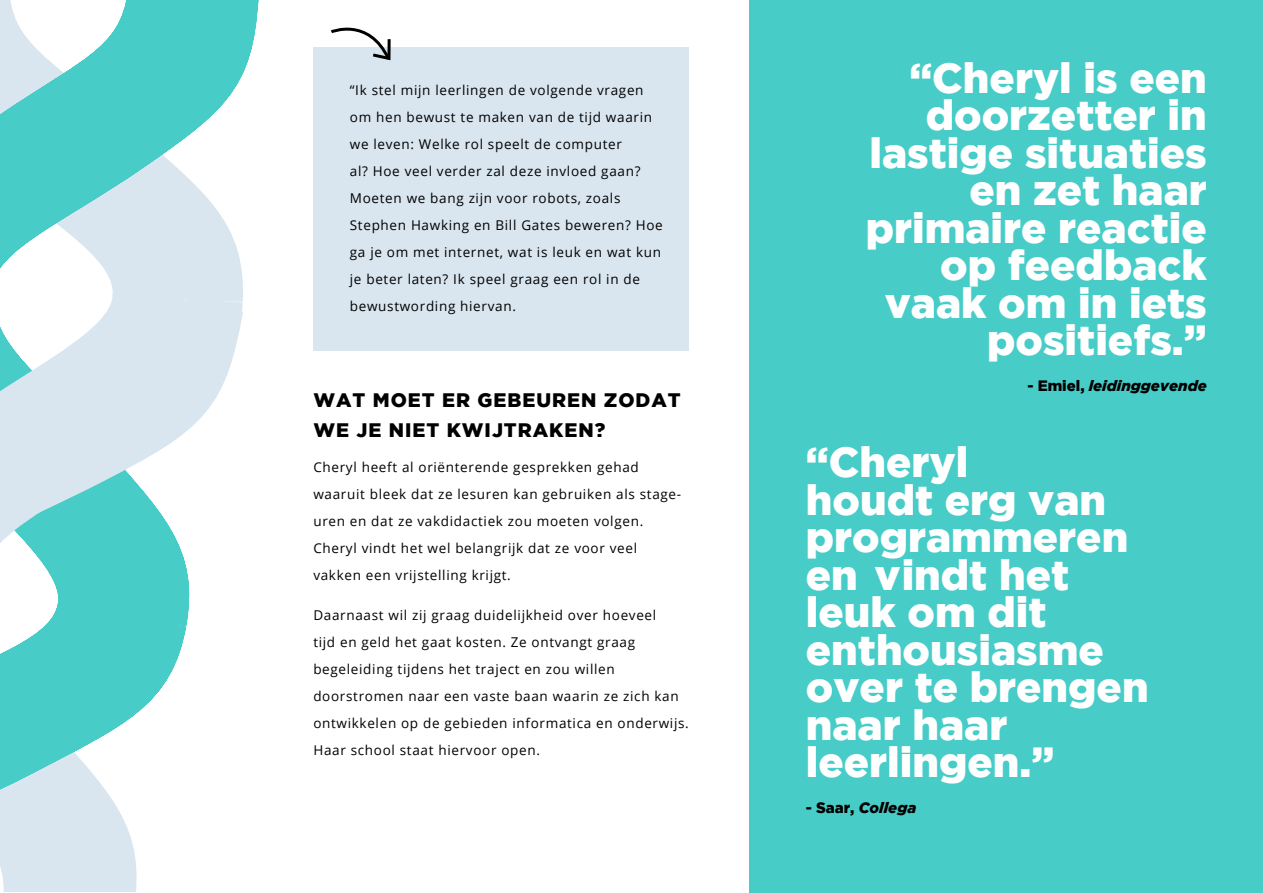
<style>
.page{position:relative;width:1263px;height:893px;background:#fff}
.page>*{position:absolute;margin:0;border:0;box-sizing:border-box;transform-origin:0 0}
.t1{font:900 42px/37.5px "Gotham";color:#fff;text-align:right}
.t2{font:900 19.5px/30px "Gotham";letter-spacing:.05em;color:#000}
.t3{font:italic 900 15px "Gotham";color:#000}
.t4{font:13.5px/27px "Open Sans";letter-spacing:.05em;color:#000}
.s1{font-style:normal}
</style>
<div class="page">
<div style="left:750px;top:0;width:513px;height:893px;background:#48ccc8"></div>
<svg style="left:0;top:664px;width:175px;height:227px"></svg>
<svg style="left:0;top:344px;width:236px;height:320px"></svg>
<svg style="left:0;top:0;width:259px;height:344px"></svg>
<div style="left:313px;top:47px;width:376px;height:304px;background:#d9e6ef"></div>
<svg style="left:331px;top:27px;width:60px;height:34px"></svg>
<p class="t4" style="left:350px;top:77px;width:314px">“Ik stel mijn leerlingen de volgende vragen om hen bewust te maken van de tijd waarin we leven: Welke rol speelt de computer<br>al? Hoe veel verder zal deze invloed gaan?<br>Moeten we bang zijn voor robots, zoals Stephen Hawking en Bill Gates beweren? Hoe ga je om met internet, wat is leuk en wat kun je beter laten? Ik speel graag een rol in de bewustwording hiervan.</p>
<h2 class="t2" style="left:313px;top:384px;width:369px">WAT MOET ER GEBEUREN ZODAT<br>WE JE NIET KWIJTRAKEN?</h2>
<p class="t4" style="left:313px;top:453px;width:369px">Cheryl heeft al oriënterende gesprekken gehad waaruit bleek dat ze lesuren kan gebruiken als stage&shy;uren en dat ze vakdidactiek zou moeten volgen.<br>Cheryl vindt het wel belangrijk dat ze voor veel vakken een vrijstelling krijgt.</p>
<p class="t4" style="left:313px;top:601px;width:377px">Daarnaast wil zij graag duidelijkheid over hoeveel<br>tijd en geld het gaat kosten. Ze ontvangt graag begeleiding tijdens het traject en zou willen doorstromen naar een vaste baan waarin ze zich kan ontwikkelen op de gebieden informatica en onderwijs.<br>Haar school staat hiervoor open.</p>
<h1 class="t1" style="left:866px;top:58px;width:343px">“Cheryl is een doorzetter in lastige situaties en zet haar primaire reactie op feedback vaak om in iets positiefs.”</h1>
<p class="t3" style="left:1027px;top:377px;width:181px"><span class="s1">- Emiel,</span> leidinggevende</p>
<h1 class="t1" style="left:806px;top:442px;width:344px;text-align:left">“Cheryl<br>houdt erg van programmeren en vindt het leuk om dit enthousiasme over te brengen naar haar leerlingen.”</h1>
<p class="t3" style="left:806px;top:799px;width:112px"><span class="s1">- Saar,</span> Collega</p>
</div>
